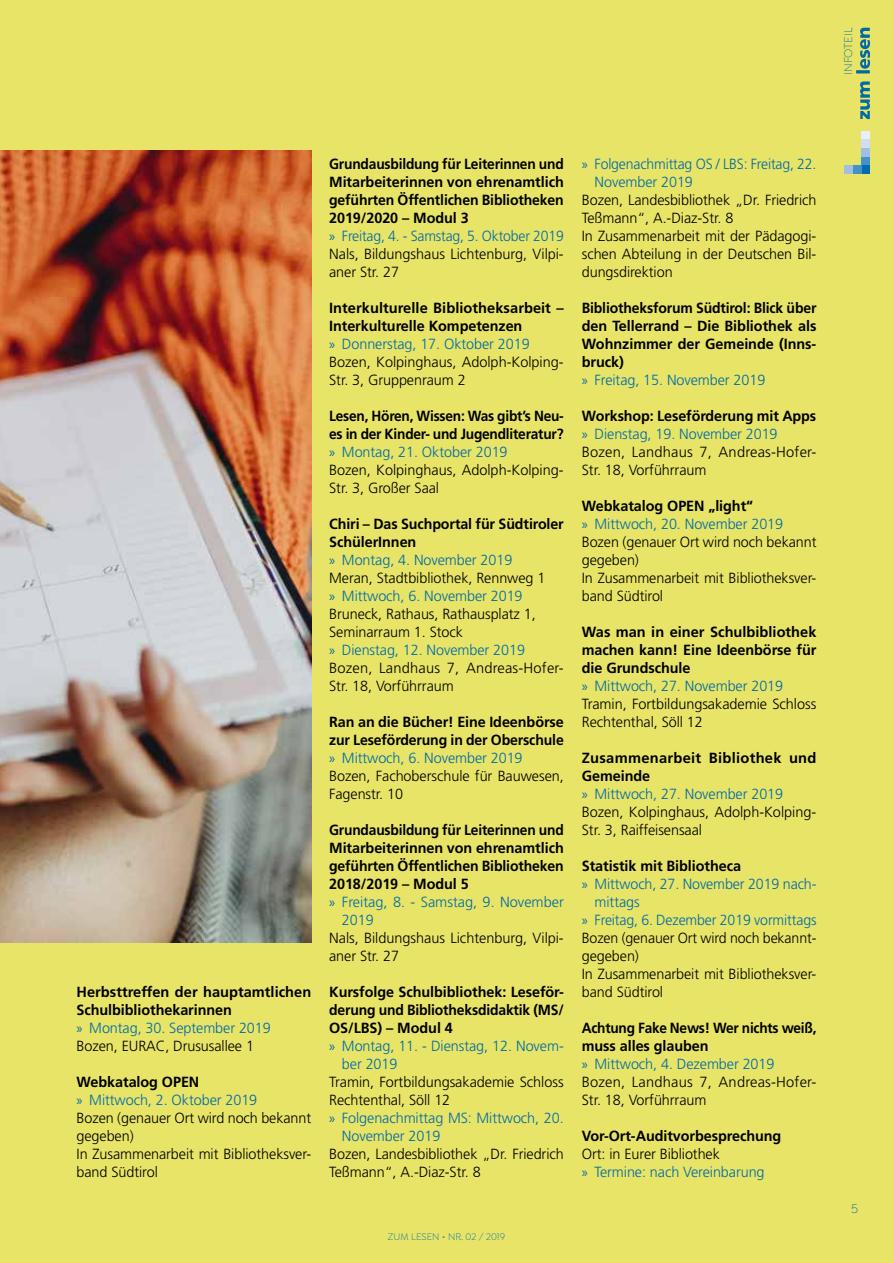
<style>
.page{position:relative;width:893px;height:1263px;background:#e7e468}
.page>*{position:absolute;margin:0;border:0;box-sizing:border-box;transform-origin:0 0}
.t1{font:300 14.7px/18px "Frutiger";letter-spacing:-.005em;color:#000}
.t2{font:700 14.7px/18px "Frutiger";letter-spacing:-.005em;color:#000}
.t3{font:700 14.7px/18px "Frutiger";letter-spacing:-.005em;color:#000;scale:.94 1}
.t4{font:300 14.7px/18px "Frutiger";letter-spacing:-.005em;color:#006aa7}
.t5{font:700 14.7px/18px "Frutiger";letter-spacing:-.005em;color:#000;scale:.95 1}
.t6{font:700 14.7px/18px "Frutiger";letter-spacing:-.005em;color:#000;scale:.93 1}
.t7{font:300 14.7px/18px "Frutiger";letter-spacing:-.005em;color:#006aa7;scale:.96 1}
.t8{font:700 14.7px "Frutiger";letter-spacing:-.005em;color:#000;scale:.96 1}
.t9{font:300 14.7px "Frutiger";letter-spacing:-.005em;color:#000;scale:.96 1}
.t10{font:300 13.5px "Isidora";color:#006aa7}
.t11{font:300 12px "Isidora";color:#006aa7}
.t12{font:300 10.2px "Isidora";color:#006aa7}
.s1{font-family:"Myriad Pro";font-weight:400;color:#006aa7}
.s2{font-weight:300;color:#006aa7}
.s3{font-weight:300}
.s4{font-weight:700}
.s5{color:#006aa7}
.s6{font-family:"Myriad Pro";font-weight:400}
.s7{color:#000}
</style>
<div class="page">
<img style="left:0;top:151px;width:311px;height:792px">
<svg style="left:856px;top:28px;width:14px;height:91px"></svg>
<div style="left:861px;top:131px;width:9px;height:9px;background:#e8eff8"></div>
<div style="left:861px;top:165px;width:9px;height:9px;background:#006db1"></div>
<div style="left:861px;top:157px;width:9px;height:8px;background:#4592ca"></div>
<div style="left:853px;top:165px;width:8px;height:9px;background:#4592ca"></div>
<div style="left:861px;top:148px;width:9px;height:9px;background:#a1bfe1"></div>
<div style="left:844px;top:165px;width:9px;height:9px;background:#a1bfe1"></div>
<div style="left:861px;top:140px;width:9px;height:8px;background:#d2ddef"></div>
<p class="t11" style="left:842px;top:75px;width:48px;rotate:-90deg">INFOTEIL</p>
<p class="t2" style="left:77px;top:982px;width:236px">Herbsttreffen der hauptamtlichen<br>Schulbibliothekarinnen<br><span class="s1">»</span> <span class="s2">Montag, 30. September 2019<br></span><span class="s3">Bozen, EURAC, Drususallee 1</span></p>
<p class="t1" style="left:77px;top:1072px;width:236px"><span class="s4">Webkatalog OPEN<br></span><span class="s1">»</span> <span class="s5">Mittwoch, 2. Oktober 2019<br></span>Bozen (genauer Ort wird noch bekannt gegeben)<br>In Zusammenarbeit mit Bibliotheksver&shy;band Südtirol</p>
<p class="t3" style="left:329px;top:154px;width:251px">Grundausbildung für Leiterinnen und<br>Mitarbeiterinnen von ehrenamtlich geführten Öffentlichen Bibliotheken<br>2019/2020 – Modul 3<br><span class="s1">»</span> <span class="s2">Freitag, 4. - Samstag, 5. Oktober 2019<br></span><span class="s3">Nals, Bildungshaus Lichtenburg, Vilpi&shy;aner Str. 27</span></p>
<p class="t2" style="left:329px;top:298px;width:236px">Interkulturelle Bibliotheksarbeit –<br>Interkulturelle Kompetenzen<br><span class="s1">»</span> <span class="s2">Donnerstag, 17. Oktober 2019<br></span><span class="s3">Bozen, Kolpinghaus, Adolph-Kolping-<br>Str. 3, Gruppenraum 2</span></p>
<p class="t6" style="left:329px;top:406px;width:254px">Lesen, Hören, Wissen: Was gibt’s Neu&shy;es in der Kinder- und Jugendliteratur? <span class="s1">»</span> <span class="s2">Montag, 21. Oktober 2019<br></span><span class="s3">Bozen, Kolpinghaus, Adolph-Kolping-<br>Str. 3, Großer Saal</span></p>
<p class="t1" style="left:329px;top:514px;width:236px"><span class="s4">Chiri – Das Suchportal für Südtiroler<br>SchülerInnen<br></span><span class="s1">»</span> <span class="s5">Montag, 4. November 2019<br></span>Meran, Stadtbibliothek, Rennweg 1<br><span class="s1">»</span> <span class="s5">Mittwoch, 6. November 2019<br></span>Bruneck, Rathaus, Rathausplatz 1,<br>Seminarraum 1. Stock<br><span class="s1">»</span> <span class="s5">Dienstag, 12. November 2019<br></span>Bozen, Landhaus 7, Andreas-Hofer-<br>Str. 18, Vorführraum</p>
<p class="t2" style="left:329px;top:712px;width:236px">Ran an die Bücher! Eine Ideenbörse zur Leseförderung in der Oberschule <span class="s1">»</span> <span class="s2">Mittwoch, 6. November 2019<br></span><span class="s3">Bozen, Fachoberschule für Bauwesen,<br>Fagenstr. 10</span></p>
<p class="t3" style="left:329px;top:820px;width:251px">Grundausbildung für Leiterinnen und</p>
<p class="t2" style="left:329px;top:838px;width:236px">Mitarbeiterinnen von ehrenamtlich</p>
<p class="t8" style="left:329px;top:857px;width:246px">geführten Öffentlichen Bibliotheken</p>
<p class="t2" style="left:329px;top:874px;width:141px">2018/2019 – Modul 5</p>
<p class="t4" style="left:329px;top:892px;width:236px"><span class="s6">»</span> Freitag, 8. - Samstag, 9. November</p>
<p class="t4" style="left:342px;top:910px;width:33px">2019</p>
<p class="t1" style="left:329px;top:928px;width:236px">Nals, Bildungshaus Lichtenburg, Vilpi&shy;aner Str. 27</p>
<p class="t2" style="left:329px;top:982px;width:236px">Kursfolge Schulbibliothek: Leseför-</p>
<p class="t5" style="left:329px;top:1000px;width:249px">derung und Bibliotheksdidaktik (MS/</p>
<p class="t2" style="left:329px;top:1018px;width:125px">OS/LBS) – Modul 4</p>
<p class="t4" style="left:329px;top:1036px;width:236px"><span class="s6">»</span> Montag, 11. - Dienstag, 12. Novem-</p>
<p class="t4" style="left:342px;top:1054px;width:57px">ber 2019</p>
<p class="t1" style="left:329px;top:1072px;width:236px">Tramin, Fortbildungsakademie Schloss</p>
<p class="t1" style="left:329px;top:1090px;width:123px">Rechtenthal, Söll 12</p>
<p class="t4" style="left:329px;top:1108px;width:236px"><span class="s6">»</span> Folgenachmittag MS: Mittwoch, 20.</p>
<p class="t4" style="left:342px;top:1126px;width:100px">November 2019</p>
<p class="t1" style="left:329px;top:1144px;width:236px">Bozen, Landesbibliothek „Dr. Friedrich<br>Teßmann“, A.-Diaz-Str. 8</p>
<p class="t7" style="left:595px;top:154px;width:233px;text-indent:-13px"><span class="s6">»</span> Folgenachmittag OS / LBS: Freitag, 22.<br>November 2019</p>
<p class="t1" style="left:582px;top:190px;width:236px">Bozen, Landesbibliothek „Dr. Friedrich<br>Teßmann“, A.-Diaz-Str. 8<br>In Zusammenarbeit mit der Pädagogi&shy;schen Abteilung in der Deutschen Bil&shy;dungsdirektion</p>
<p class="t5" style="left:582px;top:298px;width:249px">Bibliotheksforum Südtirol: Blick über den Tellerrand – Die Bibliothek als<br>Wohnzimmer der Gemeinde (Inns&shy;bruck)<br><span class="s1">»</span> <span class="s2">Freitag, 15. November 2019</span></p>
<p class="t1" style="left:582px;top:406px;width:236px"><span class="s4">Workshop: Leseförderung mit Apps </span><span class="s1">»</span> <span class="s5">Dienstag, 19. November 2019<br></span>Bozen, Landhaus 7, Andreas-Hofer-<br>Str. 18, Vorführraum</p>
<p class="t1" style="left:582px;top:496px;width:236px"><span class="s4">Webkatalog OPEN „light“<br></span><span class="s1">»</span> <span class="s5">Mittwoch, 20. November 2019<br></span>Bozen (genauer Ort wird noch bekannt gegeben)<br>In Zusammenarbeit mit Bibliotheksver&shy;band Südtirol</p>
<p class="t2" style="left:582px;top:622px;width:236px">Was man in einer Schulbibliothek machen kann! Eine Ideenbörse für die Grundschule<br><span class="s1">»</span> <span class="s2">Mittwoch, 27. November 2019<br></span><span class="s3">Tramin, Fortbildungsakademie Schloss<br>Rechtenthal, Söll 12</span></p>
<p class="t1" style="left:582px;top:748px;width:236px"><span class="s4">Zusammenarbeit Bibliothek und<br>Gemeinde<br></span><span class="s1">»</span> <span class="s5">Mittwoch, 27. November 2019<br></span>Bozen, Kolpinghaus, Adolph-Kolping-<br>Str. 3, Raiffeisensaal</p>
<p class="t2" style="left:582px;top:856px;width:161px">Statistik mit Bibliotheca</p>
<p class="t4" style="left:582px;top:874px;width:236px"><span class="s6">»</span> Mittwoch, 27. November 2019 nach-</p>
<p class="t4" style="left:595px;top:892px;width:47px">mittags</p>
<p class="t7" style="left:582px;top:910px;width:246px"><span class="s6">»</span> Freitag, 6. Dezember 2019 vormittags</p>
<p class="t9" style="left:582px;top:929px;width:246px">Bozen (genauer Ort wird noch bekannt-</p>
<p class="t1" style="left:582px;top:946px;width:59px">gegeben)</p>
<p class="t1" style="left:582px;top:964px;width:236px">In Zusammenarbeit mit Bibliotheksver-</p>
<p class="t1" style="left:582px;top:982px;width:83px">band Südtirol</p>
<p class="t1" style="left:582px;top:1018px;width:236px"><span class="s4">Achtung Fake News! Wer nichts weiß, muss alles glauben<br></span><span class="s1">»</span> <span class="s5">Mittwoch, 4. Dezember 2019<br></span>Bozen, Landhaus 7, Andreas-Hofer-<br>Str. 18, Vorführraum</p>
<p class="t2" style="left:582px;top:1126px;width:201px">Vor-Ort-Auditvorbesprechung</p>
<p class="t4" style="left:582px;top:1144px;width:184px"><span class="s7">Ort: in Eurer Bibliothek<br></span><span class="s6">»</span> Termine: nach Vereinbarung</p>
<p class="t12" style="left:388px;top:1231px;width:119px">ZUM LESEN • NR. 02 / 2019</p>
<p class="t10" style="left:851px;top:1201px;width:8px">5</p>
</div>
